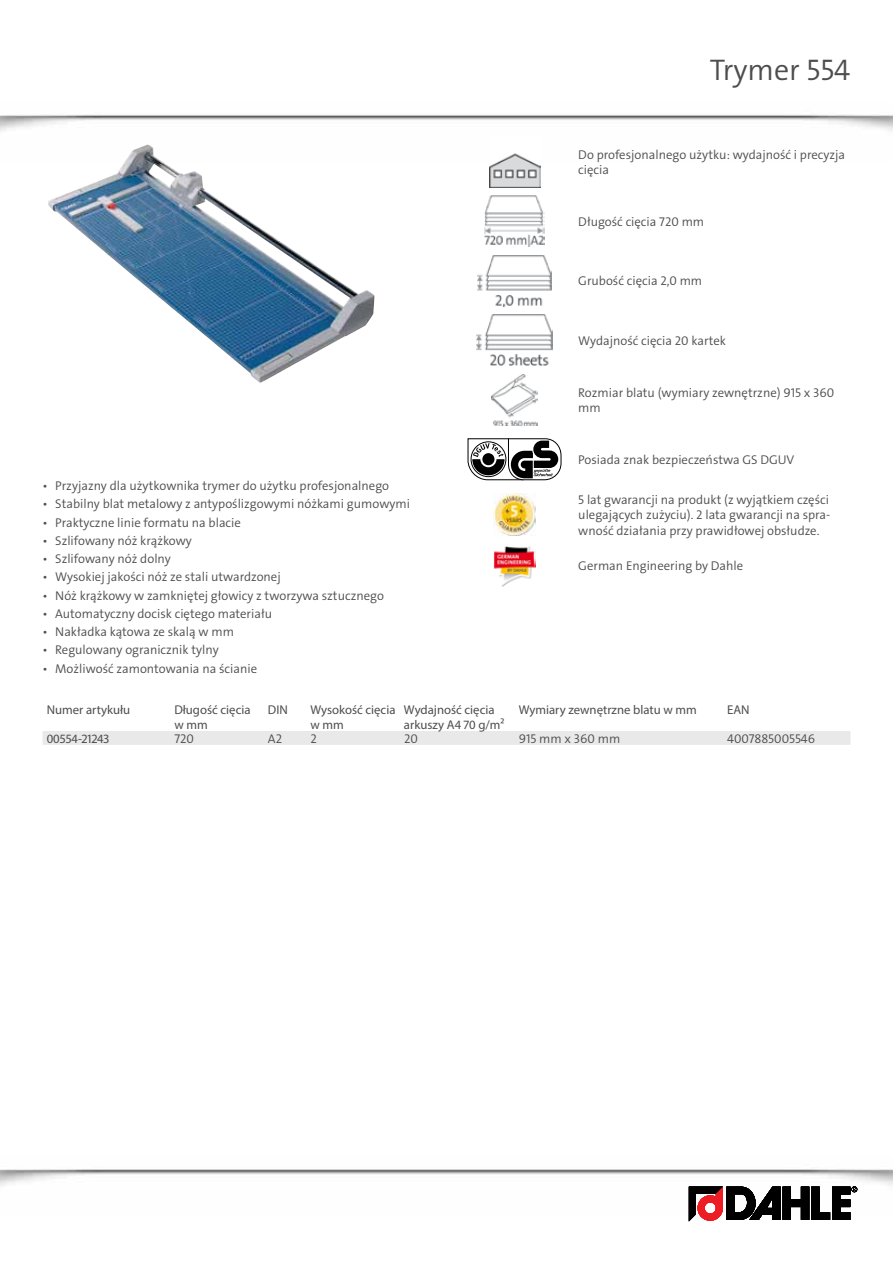
<style>
.page{position:relative;width:893px;height:1263px;background:#fff}
.page>*{position:absolute;margin:0;border:0;box-sizing:border-box;transform-origin:0 0}
.t1{font:300 30px "The Sans Os F";color:#4d4d4f}
.t2{font:300 12.75px/15.3px "The Sans Os F";color:#4d4d4f}
.t3{font:12.75px/15.3px "Myriad Pro";color:#4d4d4f}
</style>
<div class="page">
<img style="left:0;top:114px;width:893px;height:17px">
<img style="left:0;top:1169px;width:893px;height:47px">
<svg style="left:689px;top:1186px;width:168px;height:35px"></svg>
<img style="left:48px;top:144px;width:327px;height:239px">
<img style="left:489px;top:153px;width:51px;height:34px">
<img style="left:485px;top:196px;width:59px;height:51px">
<img style="left:477px;top:255px;width:75px;height:51px">
<img style="left:477px;top:315px;width:75px;height:51px">
<img style="left:492px;top:374px;width:45px;height:51px">
<svg style="left:468px;top:438px;width:93px;height:42px"></svg>
<img style="left:493px;top:493px;width:43px;height:43px">
<img style="left:493px;top:546px;width:43px;height:41px">
<div style="left:43px;top:731px;width:807px;height:14px;background:#e9e9ea"></div>
<h1 class="t1" style="left:710px;top:50px;width:142px">Trymer 554</h1>
<p class="t2" style="left:578px;top:147px;width:268px">Do profesjonalnego użytku: wydajność i precyzja cięcia</p>
<p class="t2" style="left:578px;top:214px;width:127px">Długość cięcia 720 mm</p>
<p class="t2" style="left:578px;top:273px;width:125px">Grubość cięcia 2,0 mm</p>
<p class="t2" style="left:43px;top:478px;width:348px">• Przyjazny dla użytkownika trymer do użytku profesjonalnego</p>
<p class="t2" style="left:43px;top:496px;width:369px">• Stabilny blat metalowy z antypoślizgowymi nóżkami gumowymi</p>
<p class="t2" style="left:43px;top:515px;width:200px">• Praktyczne linie formatu na blacie</p>
<p class="t2" style="left:43px;top:533px;width:151px">• Szlifowany nóż krążkowy</p>
<p class="t2" style="left:43px;top:551px;width:130px">• Szlifowany nóż dolny</p>
<p class="t2" style="left:43px;top:569px;width:240px">• Wysokiej jakości nóż ze stali utwardzonej</p>
<p class="t2" style="left:43px;top:588px;width:343px">• Nóż krążkowy w zamkniętej głowicy z tworzywa sztucznego</p>
<p class="t2" style="left:43px;top:606px;width:231px">• Automatyczny docisk ciętego materiału</p>
<p class="t2" style="left:43px;top:624px;width:193px">• Nakładka kątowa ze skalą w mm</p>
<p class="t2" style="left:43px;top:642px;width:178px">• Regulowany ogranicznik tylny</p>
<p class="t2" style="left:43px;top:661px;width:216px">• Możliwość zamontowania na ścianie</p>
<p class="t2" style="left:578px;top:333px;width:149px">Wydajność cięcia 20 kartek</p>
<p class="t2" style="left:578px;top:385px;width:257px">Rozmiar blatu (wymiary zewnętrzne) 915 x 360 mm</p>
<p class="t2" style="left:578px;top:452px;width:218px">Posiada znak bezpieczeństwa GS DGUV</p>
<p class="t2" style="left:578px;top:492px;width:254px;text-align:justify">5 lat gwarancji na produkt (z wyjątkiem części ulegających zużyciu). 2 lata gwarancji na spra&shy;wność działania przy prawidłowej obsłudze.</p>
<p class="t2" style="left:578px;top:558px;width:166px">German Engineering by Dahle</p>
<p class="t3" style="left:47px;top:701px;width:85px">Numer artykułu</p>
<p class="t3" style="left:174px;top:701px;width:78px">Długość cięcia w mm</p>
<p class="t3" style="left:268px;top:701px;width:21px">DIN</p>
<p class="t3" style="left:310px;top:701px;width:87px">Wysokość cięcia w mm</p>
<p class="t3" style="left:404px;top:701px;width:102px">Wydajność cięcia arkuszy A4 70 g/m²</p>
<p class="t3" style="left:519px;top:701px;width:180px">Wymiary zewnętrzne blatu w mm</p>
<p class="t3" style="left:727px;top:701px;width:24px">EAN</p>
<p class="t3" style="left:47px;top:730px;width:64px">00554-21243</p>
<p class="t2" style="left:174px;top:731px;width:21px">720</p>
<p class="t2" style="left:268px;top:731px;width:16px">A2</p>
<p class="t2" style="left:310px;top:731px;width:8px">2</p>
<p class="t2" style="left:404px;top:731px;width:15px">20</p>
<p class="t2" style="left:519px;top:731px;width:103px">915 mm x 360 mm</p>
<p class="t2" style="left:727px;top:731px;width:89px">4007885005546</p>
</div>
